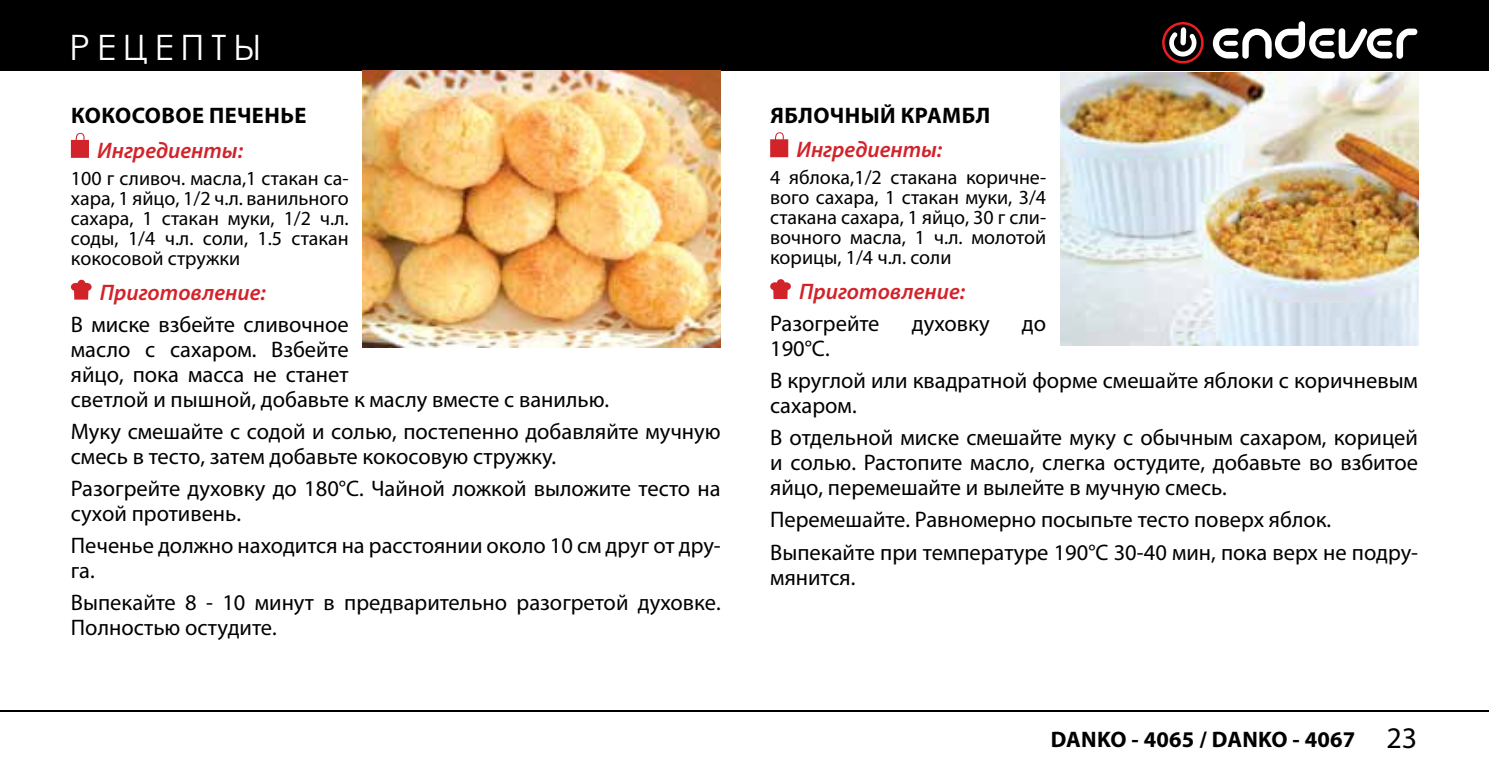
<style>
.page{position:relative;width:1489px;height:780px;background:#fff}
.page>*{position:absolute;margin:0;border:0;box-sizing:border-box;transform-origin:0 0}
.t1{font:35px "Century Gothic";letter-spacing:.2em;color:#fff}
.t2{font:30px "Myriad Pro";color:#000}
.t3{font:22.5px/25px "Myriad Pro";color:#000}
.t4{font:italic 600 22.5px "Myriad Pro";color:#d2232a}
.t5{font:700 22.5px "Myriad Pro";letter-spacing:.01em;color:#000}
.t6{font:20px/20px "Myriad Pro";color:#000;text-align:justify}
</style>
<div class="page">
<div style="left:0;top:0;width:1488px;height:71px;background:#000"></div>
<hr style="left:0;top:710px;width:1488px;height:1px;background:#000">
<svg style="left:1212px;top:21px;width:205px;height:38px"></svg>
<svg style="left:1162px;top:22px;width:42px;height:42px"></svg>
<svg style="left:770px;top:132px;width:18px;height:25px"></svg>
<svg style="left:770px;top:279px;width:20px;height:20px"></svg>
<svg style="left:71px;top:133px;width:18px;height:25px"></svg>
<svg style="left:71px;top:280px;width:21px;height:19px"></svg>
<img style="left:363px;top:71px;width:357px;height:276px">
<img style="left:1060px;top:73px;width:357px;height:272px">
<h1 class="t1" style="left:69px;top:23px;width:193px">РЕЦЕПТЫ</h1>
<p class="t5" style="left:71px;top:101px;width:16px">кокосово</p>
<p class="t5" style="left:192px;top:101px;width:116px">е печенье</p>
<p class="t4" style="left:97px;top:136px;width:147px">Ингредиенты:</p>
<p class="t6" style="left:71px;top:168px;width:279px">100 г сливоч. масла,1 стакан са&shy;хара, 1 яйцо, 1/2 ч.л. ванильного сахара, 1 стакан муки, 1/2 ч.л. соды, 1/4 ч.л. соли, 1.5 стакан кокосовой стружки</p>
<p class="t4" style="left:100px;top:278px;width:168px">Приготовление:</p>
<p class="t3" style="left:71px;top:311px;width:540px">В миске взбейте сливочное<br>масло с сахаром. Взбейте<br>яйцо, пока масса не станет<br>светлой и пышной, добавьте к маслу вместе с ванилью.</p>
<p class="t3" style="left:71px;top:418px;width:651px">Муку смешайте с содой и солью, постепенно добавляйте мучную смесь в тесто, затем добавьте кокосовую стружку.</p>
<p class="t3" style="left:71px;top:475px;width:651px">Разогрейте духовку до 180°С. Чайной ложкой выложите тесто на сухой противень.</p>
<p class="t3" style="left:71px;top:532px;width:651px">Печенье должно находится на расстоянии около 10 см друг от дру&shy;га.</p>
<p class="t3" style="left:71px;top:589px;width:651px">Выпекайте 8 - 10 минут в предварительно разогретой духовке.<br>Полностью остудите.</p>
<p class="t5" style="left:770px;top:100px;width:92px">Яблочный</p>
<p class="t5" style="left:900px;top:100px;width:16px">крам</p>
<p class="t5" style="left:961px;top:100px;width:28px">бл</p>
<p class="t4" style="left:796px;top:135px;width:147px">Ингредиенты:</p>
<p class="t6" style="left:770px;top:167px;width:277px">4 яблока,1/2 стакана коричне&shy;вого сахара, 1 стакан муки, 3/4 стакана сахара, 1 яйцо, 30 г сли&shy;вочного масла, 1 ч.л. молотой корицы, 1/4 ч.л. соли</p>
<p class="t4" style="left:799px;top:277px;width:168px">Приготовление:</p>
<p class="t3" style="left:770px;top:311px;width:111px">Разогрейте</p>
<p class="t3" style="left:911px;top:311px;width:79px">духовку</p>
<p class="t3" style="left:1021px;top:311px;width:26px">до</p>
<p class="t3" style="left:770px;top:332px;width:649px;line-height:32px">190°С.<br>В круглой или квадратной форме смешайте яблоки с коричневым</p>
<p class="t3" style="left:770px;top:389px;width:649px;line-height:32px">сахаром.<br>В отдельной миске смешайте муку с обычным сахаром, корицей</p>
<p class="t3" style="left:770px;top:450px;width:649px">и солью. Растопите масло, слегка остудите, добавьте во взбитое яйцо, перемешайте и вылейте в мучную смесь.</p>
<p class="t3" style="left:770px;top:503px;width:649px;line-height:32px">Перемешайте. Равномерно посыпьте тесто поверх яблок.<br>Выпекайте при температуре 190°С 30-40 мин, пока верх не подру-</p>
<p class="t3" style="left:770px;top:564px;width:87px">мянится.</p>
<p class="t5" style="left:1050px;top:724px;width:306px">DANKO - 4065 / DANKO - 4067</p>
<h2 class="t2" style="left:1386px;top:719px;width:32px">23</h2>
</div>
